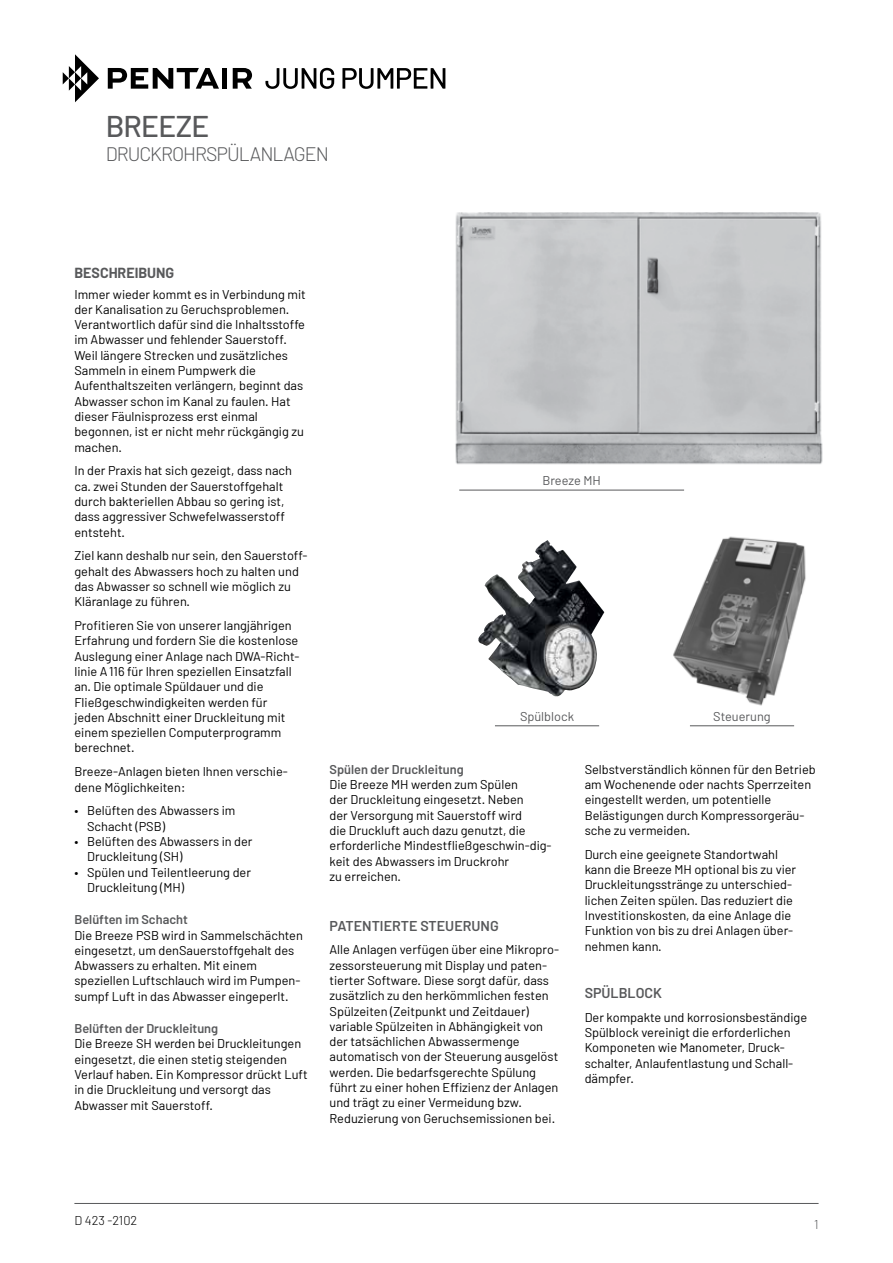
<style>
.page{position:relative;width:893px;height:1263px;background:#fff}
.page>*{position:absolute;margin:0;border:0;box-sizing:border-box;transform-origin:0 0}
.t1{font:500 30px "Barlow";letter-spacing:-.025em;color:#58595b}
.t2{font:300 19.5px "Barlow";letter-spacing:-.05em;color:#58595b}
.t3{font:600 14.25px "Barlow";color:#58595b}
.t4{font:700 14.25px "Barlow";color:#58595b}
.t5{font:12.75px/15.3px "Barlow";color:#000}
.t6{font:600 12.75px "Barlow";color:#58595b}
.t7{font:12.75px "Barlow";color:#58595b}
.t8{font:300 12.75px "Barlow";color:#000}
.t9{font:300 12.75px "Barlow";color:#58595b}
</style>
<div class="page">
<hr style="left:74px;top:1203px;width:745px;height:1px;background:#58595b">
<img style="left:673px;top:536px;width:133px;height:170px">
<img style="left:478px;top:540px;width:126px;height:156px">
<hr style="left:459px;top:490px;width:225px;height:1px;background:#58595b">
<hr style="left:495px;top:725px;width:104px;height:1px;background:#58595b">
<hr style="left:690px;top:725px;width:104px;height:1px;background:#58595b">
<img style="left:455px;top:212px;width:368px;height:253px">
<svg style="left:265px;top:68px;width:69px;height:21px"></svg>
<svg style="left:342px;top:68px;width:103px;height:21px"></svg>
<svg style="left:63px;top:54px;width:36px;height:48px"></svg>
<svg style="left:108px;top:68px;width:111px;height:21px"></svg>
<div style="left:222px;top:68px;width:5px;height:21px;background:#000"></div>
<svg style="left:233px;top:68px;width:19px;height:21px"></svg>
<h1 class="t1" style="left:106px;top:107px;width:105px">BREEZE</h1>
<h2 class="t2" style="left:106px;top:142px;width:225px">DRUCKROHRSPÜLANLAGEN</h2>
<p class="t4" style="left:74px;top:264px;width:101px">BESCHREIBUNG</p>
<p class="t5" style="left:74px;top:286px;width:233px">Immer wieder kommt es in Verbindung mit der Kanalisation zu Geruchsproblemen.<br>Verantwortlich dafür sind die Inhaltsstoffe im Abwasser und fehlender Sauerstoff.<br>Weil längere Strecken und zusätzliches Sammeln in einem Pumpwerk die Aufenthaltszeiten verlängern, beginnt das Abwasser schon im Kanal zu faulen. Hat dieser Fäulnisprozess erst einmal begonnen, ist er nicht mehr rückgängig zu machen.</p>
<p class="t5" style="left:74px;top:463px;width:219px">In der Praxis hat sich gezeigt, dass nach ca. zwei Stunden der Sauerstoffgehalt durch bakteriellen Abbau so gering ist, dass aggressiver Schwefelwasserstoff entsteht.</p>
<p class="t5" style="left:74px;top:548px;width:235px">Ziel kann deshalb nur sein, den Sauerstoff&shy;gehalt des Abwassers hoch zu halten und das Abwasser so schnell wie möglich zu Kläranlage zu führen.</p>
<p class="t5" style="left:74px;top:617px;width:227px">Profitieren Sie von unserer langjährigen Erfahrung und fordern Sie die kostenlose Auslegung einer Anlage nach DWA-Richt&shy;linie A116 für Ihren speziellen Einsatzfall an. Die optimale Spüldauer und die Fließgeschwindigkeiten werden für jeden Abschnitt einer Druckleitung mit einem speziellen Computerprogramm berechnet.</p>
<p class="t5" style="left:74px;top:764px;width:215px">Breeze-Anlagen bieten Ihnen verschie&shy;dene Möglichkeiten:</p>
<p class="t5" style="left:87px;top:803px;width:150px;text-indent:-13px">• Belüften des Abwassers im<br>Schacht (PSB)</p>
<p class="t5" style="left:87px;top:833px;width:167px;text-indent:-13px">• Belüften des Abwassers in der<br>Druckleitung (SH)</p>
<p class="t5" style="left:87px;top:864px;width:165px;text-indent:-13px">• Spülen und Teilentleerung der<br>Druckleitung (MH)</p>
<p class="t6" style="left:74px;top:912px;width:115px">Belüften im Schacht</p>
<p class="t5" style="left:74px;top:927px;width:230px">Die Breeze PSB wird in Sammelschächten eingesetzt, um denSauerstoffgehalt des Abwassers zu erhalten. Mit einem speziellen Luftschlauch wird im Pumpen&shy;sumpf Luft in das Abwasser eingeperlt.</p>
<p class="t6" style="left:74px;top:1020px;width:145px">Belüften der Druckleitung</p>
<p class="t5" style="left:74px;top:1036px;width:235px">Die Breeze SH werden bei Druckleitungen eingesetzt, die einen stetig steigenden Verlauf haben. Ein Kompressor drückt Luft in die Druckleitung und versorgt das Abwasser mit Sauerstoff.</p>
<p class="t7" style="left:542px;top:473px;width:60px">Breeze MH</p>
<p class="t7" style="left:520px;top:709px;width:56px">Spülblock</p>
<p class="t7" style="left:713px;top:709px;width:59px">Steuerung</p>
<p class="t6" style="left:330px;top:761px;width:136px">Spülen der Druckleitung</p>
<p class="t5" style="left:330px;top:776px;width:224px">Die Breeze MH werden zum Spülen<br>der Druckleitung eingesetzt. Neben<br>der Versorgung mit Sauerstoff wird<br>die Druckluft auch dazu genutzt, die erforderliche Mindestfließgeschwin-dig&shy;keit des Abwassers im Druckrohr<br>zu erreichen.</p>
<p class="t3" style="left:330px;top:916px;width:171px">PATENTIERTE STEUERUNG</p>
<p class="t5" style="left:330px;top:942px;width:231px">Alle Anlagen verfügen über eine Mikropro&shy;zessorsteuerung mit Display und paten&shy;tierter Software. Diese sorgt dafür, dass zusätzlich zu den herkömmlichen festen Spülzeiten (Zeitpunkt und Zeitdauer) variable Spülzeiten in Abhängigkeit von der tatsächlichen Abwassermenge automatisch von der Steuerung ausgelöst werden. Die bedarfsgerechte Spülung führt zu einer hohen Effizienz der Anlagen und trägt zu einer Vermeidung bzw.<br>Reduzierung von Geruchsemissionen bei.</p>
<p class="t5" style="left:585px;top:761px;width:233px">Selbstverständlich können für den Betrieb am Wochenende oder nachts Sperrzeiten eingestellt werden, um potentielle Belästigungen durch Kompressorgeräu&shy;sche zu vermeiden.</p>
<p class="t5" style="left:585px;top:846px;width:213px">Durch eine geeignete Standortwahl kann die Breeze MH optional bis zu vier Druckleitungsstränge zu unterschied&shy;lichen Zeiten spülen. Das reduziert die Investitionskosten, da eine Anlage die Funktion von bis zu drei Anlagen über&shy;nehmen kann.</p>
<p class="t3" style="left:585px;top:984px;width:79px">SPÜLBLOCK</p>
<p class="t5" style="left:585px;top:1009px;width:224px">Der kompakte und korrosionsbeständige Spülblock vereinigt die erforderlichen Komponeten wie Manometer, Druck&shy;schalter, Anlaufentlastung und Schall&shy;dämpfer.</p>
<p class="t8" style="left:74px;top:1212px;width:64px">D 423 -2102</p>
<p class="t9" style="left:814px;top:1216px;width:6px">1</p>
</div>
